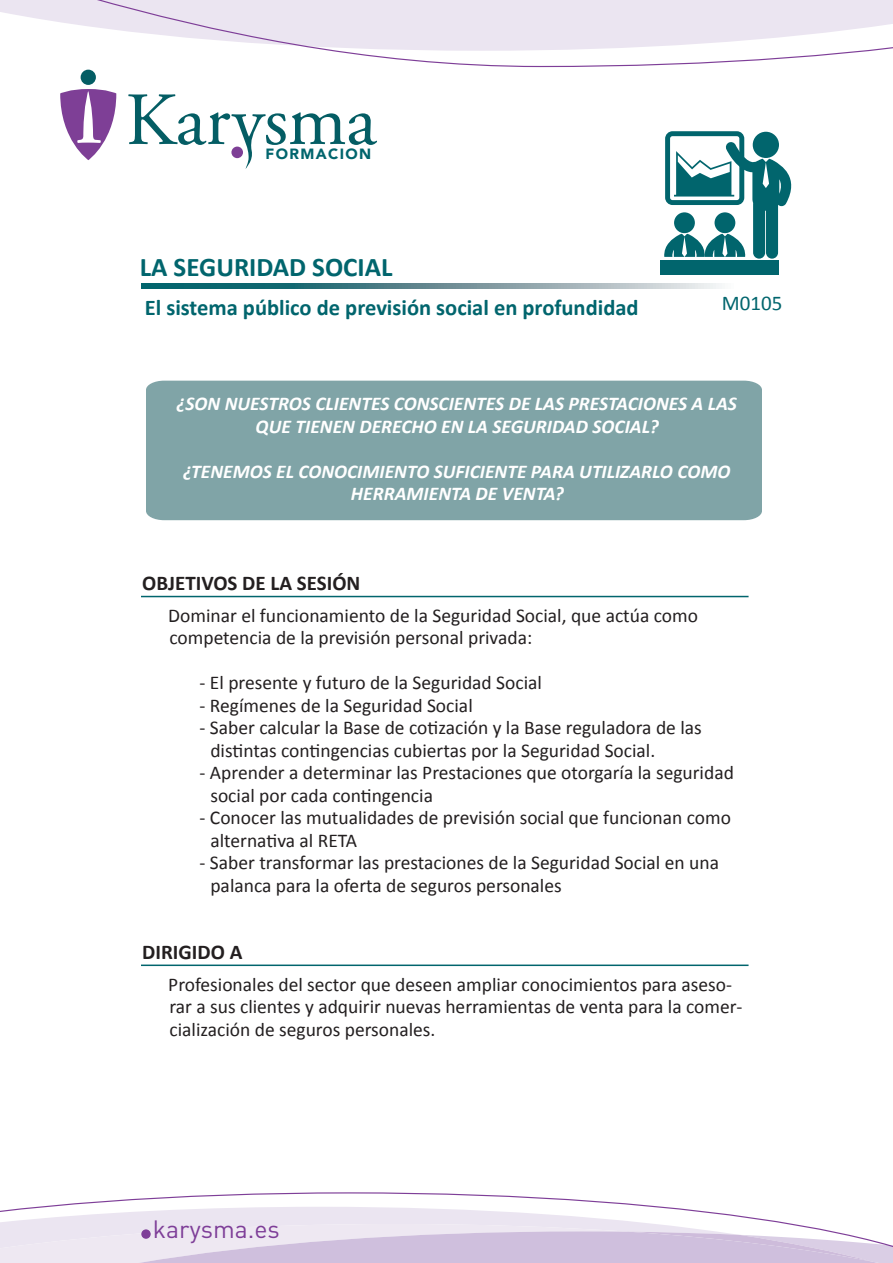
<style>
.page{position:relative;width:893px;height:1263px;background:#fff}
.page>*{position:absolute;margin:0;border:0;box-sizing:border-box;transform-origin:0 0}
.t1{font:700 27px "Calibri";color:#01656d}
.t2{font:24.75px "DIN";color:#7e3e98}
.t3{font:700 22.5px "Calibri";color:#01656d}
.t4{font:700 21px "Calibri";color:#231f20}
.t5{font:21px "Calibri";color:#01656d}
.t6{font:19.5px/22.5px "Calibri";color:#231f20}
.t7{font:italic 700 19.5px/22.5px "Calibri";color:#fff;text-align:center}
.t8{font:900 14.85px "Avenir";letter-spacing:.095em;color:#01656d}
</style>
<div class="page">
<div style="left:146px;top:381px;width:616px;height:139px;background:#80a4a7"></div>
<svg style="left:0;top:1192px;width:893px;height:71px"></svg>
<svg style="left:0;top:0;width:893px;height:67px"></svg>
<svg style="left:142px;top:284px;width:580px;height:4px;background:#66939a"></svg>
<div style="left:660px;top:260px;width:119px;height:15px;background:#01656d"></div>
<svg style="left:664px;top:131px;width:128px;height:128px"></svg>
<div style="left:141px;top:1229px;width:10px;height:10px;background:#7e3e98;border-radius:50%"></div>
<hr style="left:141px;top:964px;width:607px;height:2px;background:#01656d">
<hr style="left:141px;top:596px;width:607px;height:1px;background:#01656d">
<svg style="left:128px;top:94px;width:249px;height:75px"></svg>
<div style="left:81px;top:70px;width:15px;height:15px;background:#045d64;border-radius:50%"></div>
<svg style="left:60px;top:89px;width:56px;height:71px"></svg>
<p class="t8" style="left:266px;top:141px;width:107px">FORMACION</p>
<h1 class="t1" style="left:140px;top:250px;width:254px">LA SEGURIDAD SOCIAL</h1>
<p class="t3" style="left:145px;top:293px;width:495px">El sistema público de previsión social en profundidad</p>
<p class="t5" style="left:722px;top:290px;width:62px">M0105</p>
<p class="t7" style="left:176px;top:392px;width:562px">¿SON NUESTROS CLIENTES CONSCIENTES DE LAS PRESTACIONES A LAS<br>QUE TIENEN DERECHO EN LA SEGURIDAD SOCIAL?</p>
<p class="t7" style="left:183px;top:460px;width:549px">¿TENEMOS EL CONOCIMIENTO SUFICIENTE PARA UTILIZARLO COMO<br>HERRAMIENTA DE VENTA?</p>
<p class="t4" style="left:142px;top:570px;width:220px">OBJETIVOS DE LA SESIÓN</p>
<p class="t6" style="left:168px;top:604px;width:531px">Dominar el funcionamiento de la Seguridad Social, que actúa como competencia de la previsión personal privada:</p>
<p class="t6" style="left:200px;top:672px;width:344px">- El presente y futuro de la Seguridad Social</p>
<p class="t6" style="left:200px;top:694px;width:275px">- Regímenes de la Seguridad Social</p>
<p class="t6" style="left:210px;top:717px;width:493px;text-indent:-11px">- Saber calcular la Base de cotización y la Base reguladora de las distintas contingencias cubiertas por la Seguridad Social.</p>
<p class="t6" style="left:210px;top:762px;width:525px;text-indent:-11px">- Aprender a determinar las Prestaciones que otorgaría la seguridad social por cada contingencia</p>
<p class="t6" style="left:210px;top:807px;width:522px;text-indent:-11px">- Conocer las mutualidades de previsión social que funcionan como alternativa al RETA</p>
<p class="t6" style="left:210px;top:852px;width:510px;text-indent:-11px">- Saber transformar las prestaciones de la Seguridad Social en una palanca para la oferta de seguros personales</p>
<p class="t4" style="left:142px;top:939px;width:102px">DIRIGIDO A</p>
<p class="t6" style="left:168px;top:973px;width:576px">Profesionales del sector que deseen ampliar conocimientos para aseso&shy;rar a sus clientes y adquirir nuevas herramientas de venta para la comer&shy;cialización de seguros personales.</p>
<p class="t2" style="left:153px;top:1214px;width:128px">karysma.es</p>
</div>
